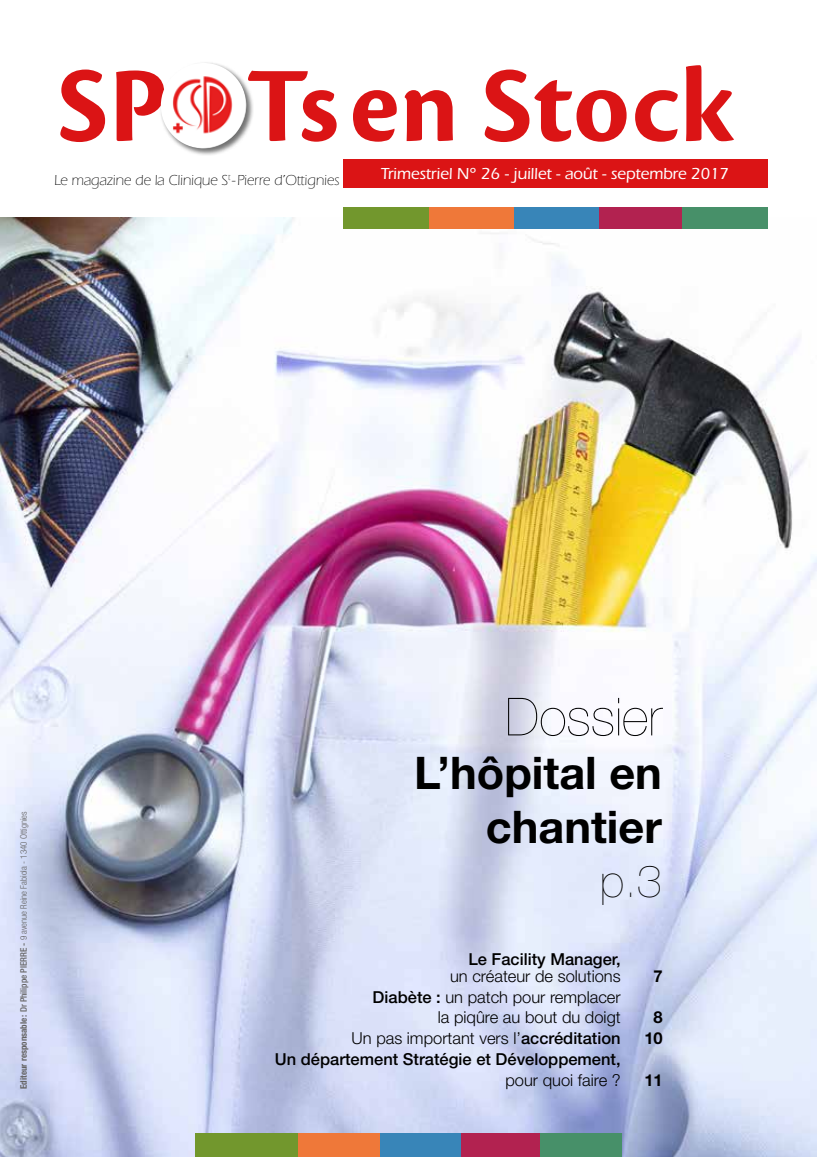
<style>
.page{position:relative;width:817px;height:1157px;background:#fff}
.page>*{position:absolute;margin:0;border:0;box-sizing:border-box;transform-origin:0 0}
.t1{font:110.7px "Cronos Pro Bold Subh";letter-spacing:.01em;color:#db1415}
.t2{font:200 52.5px "Helvetica Neue LT Std";color:#000}
.t3{font:700 45px/54px "Helvetica Neue LT Std";color:#000;text-align:right}
.t4{font:200 45px "Helvetica Neue LT Std";color:#000}
.t5{font:300 16.5px/20.7px "Helvetica Neue LT Std";color:#000;text-align:right}
.t6{font:500 16.5px "Helvetica Neue LT Std";color:#000}
.t7{font:500 16.5px "ITC Eras Std";letter-spacing:-.01em;color:#fff}
.t8{font:700 16.5px "Helvetica Neue LT Std";color:#000}
.t9{font:300 15px "ITC Eras Std";letter-spacing:-.01em;color:#000}
.t10{font:300 condensed 9px "Helvetica Neue LT Std";color:#646363}
.s1{font-weight:700}
.s2{font-weight:500}
</style>
<div class="page">
<div style="left:159px;top:61px;width:95px;height:95px;background:#000;opacity:.55"></div>
<img style="left:161px;top:63px;width:85px;height:85px;border-radius:43px">
<img style="left:0;top:218px;width:816px;height:939px">
<div style="left:343px;top:159px;width:424px;height:28px;background:#db1415"></div>
<div style="left:597px;top:207px;width:85px;height:21px;background:#b22250"></div>
<div style="left:682px;top:207px;width:85px;height:21px;background:#479069"></div>
<div style="left:513px;top:207px;width:85px;height:21px;background:#3885b8"></div>
<div style="left:428px;top:207px;width:85px;height:21px;background:#ef7839"></div>
<div style="left:343px;top:207px;width:85px;height:21px;background:#72972d"></div>
<div style="left:459px;top:1133px;width:81px;height:24px;background:#b22250"></div>
<div style="left:540px;top:1133px;width:81px;height:24px;background:#479069"></div>
<div style="left:379px;top:1133px;width:81px;height:24px;background:#3885b8"></div>
<div style="left:298px;top:1133px;width:81px;height:24px;background:#ef7839"></div>
<div style="left:196px;top:1133px;width:102px;height:24px;background:#72972d"></div>
<h1 class="t1" style="left:58px;top:42px;width:676px">SPOTsen Stock</h1>
<p class="t9" style="left:54px;top:172px;width:287px">Le magazine de la Clinique S<sup>t</sup> -Pierre d’Ottignies</p>
<p class="t7" style="left:381px;top:164px;width:350px">Trimestriel N° 26 - juillet - août - septembre 2017</p>
<p class="t10" style="left:18px;top:1089px;width:279px;rotate:-90deg"><span class="s1">Editeur responsable :</span> <span class="s2">Dr Philippe PIERRE -</span> 9 avenue Reine Fabiola - 1340 Ottignies</p>
<h2 class="t2" style="left:505px;top:686px;width:158px">Dossier</h2>
<h3 class="t3" style="left:414px;top:745px;width:249px">L’hôpital en chantier</h3>
<h3 class="t4" style="left:600px;top:855px;width:63px">p.3</h3>
<p class="t6" style="left:468px;top:949px;width:154px">Le Facility Manager,</p>
<p class="t5" style="left:450px;top:965px;width:172px">un créateur de solutions</p>
<p class="t8" style="left:653px;top:965px;width:11px">7</p>
<p class="t5" style="left:372px;top:986px;width:249px"><span class="s2">Diabète :</span> un patch pour remplacer la piqûre au bout du doigt</p>
<p class="t8" style="left:653px;top:1007px;width:11px">8</p>
<p class="t5" style="left:351px;top:1027px;width:270px">Un pas important vers l’<span class="s2">accréditation</span></p>
<p class="t8" style="left:644px;top:1028px;width:20px">10</p>
<p class="t6" style="left:275px;top:1049px;width:347px">Un département Stratégie et Développement,</p>
<p class="t5" style="left:505px;top:1069px;width:117px">pour quoi faire ?</p>
<p class="t8" style="left:644px;top:1069px;width:20px">11</p>
</div>
